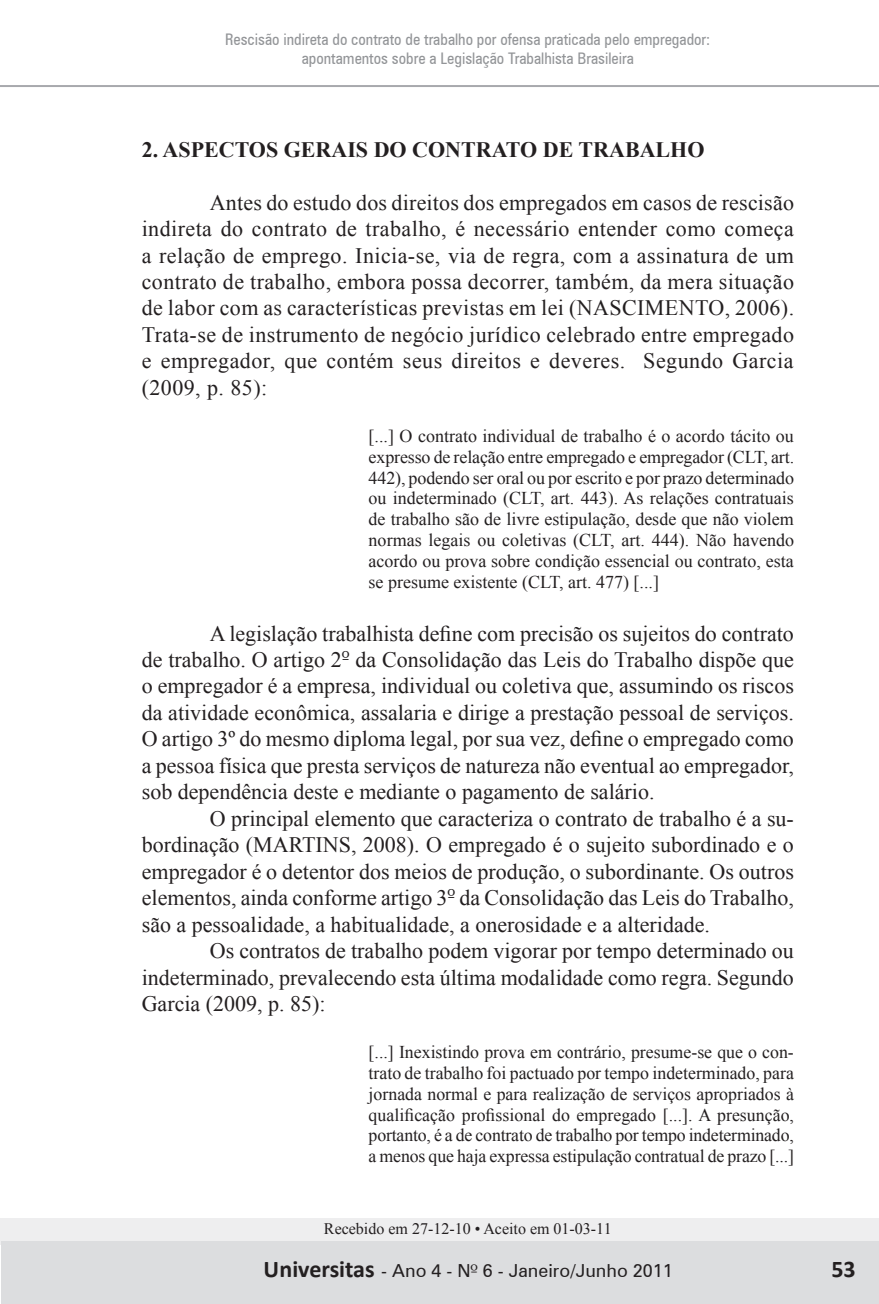
<style>
.page{position:relative;width:879px;height:1304px;background:#fff}
.page>*{position:absolute;margin:0;border:0;box-sizing:border-box;transform-origin:0 0}
.t1{font:700 24px "Calibri";color:#231f20}
.t2{font:22px/26.4px "Times New Roman";color:#231f20;text-align:justify}
.t3{font:700 22px "Times New Roman";color:#231f20}
.t4{font:18px/20.8px "Times New Roman";letter-spacing:-.01em;color:#231f20;text-align:justify}
.t5{font:18px "Zurich BT";color:#231f20}
.t6{font:condensed 16px/18.8px "Zurich BT";color:#939598;text-align:center}
.t7{font:16px "Times New Roman";color:#231f20}
.s1{font-family:"Zapf Humanist 601 BT";font-size:20px}
.s2{font-family:"Zapf Humanist 601 BT"}
.s3{font-family:"Zurich BT";font-weight:400;font-size:18px}
</style>
<div class="page">
<div style="left:0;top:1218px;width:879px;height:27px;background:#eeeeef"></div>
<div style="left:1px;top:1242px;width:878px;height:62px;background:#dcdddf"></div>
<hr style="left:0;top:85px;width:879px;height:2px;background:#a8a9ad">
<p class="t6" style="left:225px;top:30px;width:486px">Rescisão indireta do contrato de trabalho por ofensa praticada pelo empregador: apontamentos sobre a Legislação Trabalhista Brasileira</p>
<p class="t3" style="left:142px;top:134px;width:564px">2. ASPECTOS GERAIS DO CONTRATO DE TRABALHO</p>
<p class="t2" style="left:142px;top:189px;width:654px;text-indent:68px">Antes do estudo dos direitos dos empregados em casos de rescisão indireta do contrato de trabalho, é necessário entender como começa a relação de emprego. Inicia-se, via de regra, com a assinatura de um contrato de trabalho, embora possa decorrer, também, da mera situação de labor com as características previstas em lei (NASCIMENTO, 2006).<br>Trata-se de instrumento de negócio jurídico celebrado entre empregado e empregador, que contém seus direitos e deveres. Segundo Garcia (2009, p. 85):</p>
<p class="t4" style="left:369px;top:425px;width:427px">[...] O contrato individual de trabalho é o acordo tácito ou expresso de relação entre empregado e empregador (CLT, art.<br>442), podendo ser oral ou por escrito e por prazo determinado ou indeterminado (CLT, art. 443). As relações contratuais de trabalho são de livre estipulação, desde que não violem normas legais ou coletivas (CLT, art. 444). Não havendo acordo ou prova sobre condição essencial ou contrato, esta se presume existente (CLT, art. 477) [...]</p>
<p class="t2" style="left:142px;top:620px;width:654px;text-indent:68px">A legislação trabalhista define com precisão os sujeitos do contrato de trabalho. O artigo 2<span class="s1">º</span> da Consolidação das Leis do Trabalho dispõe que o empregador é a empresa, individual ou coletiva que, assumindo os riscos da atividade econômica, assalaria e dirige a prestação pessoal de serviços.<br>O artigo 3º do mesmo diploma legal, por sua vez, define o empregado como a pessoa física que presta serviços de natureza não eventual ao empregador, sob dependência deste e mediante o pagamento de salário.</p>
<p class="t2" style="left:142px;top:805px;width:653px;text-indent:68px">O principal elemento que caracteriza o contrato de trabalho é a su&shy;bordinação (MARTINS, 2008). O empregado é o sujeito subordinado e o empregador é o detentor dos meios de produção, o subordinante. Os outros elementos, ainda conforme artigo 3<span class="s1">º</span> da Consolidação das Leis do Trabalho, são a pessoalidade, a habitualidade, a onerosidade e a alteridade.</p>
<p class="t2" style="left:142px;top:937px;width:653px;text-indent:68px">Os contratos de trabalho podem vigorar por tempo determinado ou indeterminado, prevalecendo esta última modalidade como regra. Segundo Garcia (2009, p. 85):</p>
<p class="t4" style="left:369px;top:1042px;width:427px">[...] Inexistindo prova em contrário, presume-se que o con&shy;trato de trabalho foi pactuado por tempo indeterminado, para jornada normal e para realização de serviços apropriados à qualificação profissional do empregado [...]. A presunção, portanto, é a de contrato de trabalho por tempo indeterminado, a menos que haja expressa estipulação contratual de prazo [...]</p>
<p class="t7" style="left:324px;top:1218px;width:289px">Recebido em 27-12-10 • Aceito em 01-03-11</p>
<p class="t5" style="left:470px;top:1260px;width:204px"><span class="s2">º</span> 6 - Janeiro/Junho 2011</p>
<p class="t1" style="left:832px;top:1253px;width:26px">53</p>
<p class="t1" style="left:254px;top:1254px;width:113px">UUniversitas</p>
<p class="t1" style="left:279px;top:1254px;width:184px">niversitas<span class="s3">- Ano 2 - N</span></p>
<p class="t5" style="left:381px;top:1260px;width:302px">- Ano 4 - N<span class="s2">º</span> 3 - Julho/Dezembro 2009</p>
</div>
